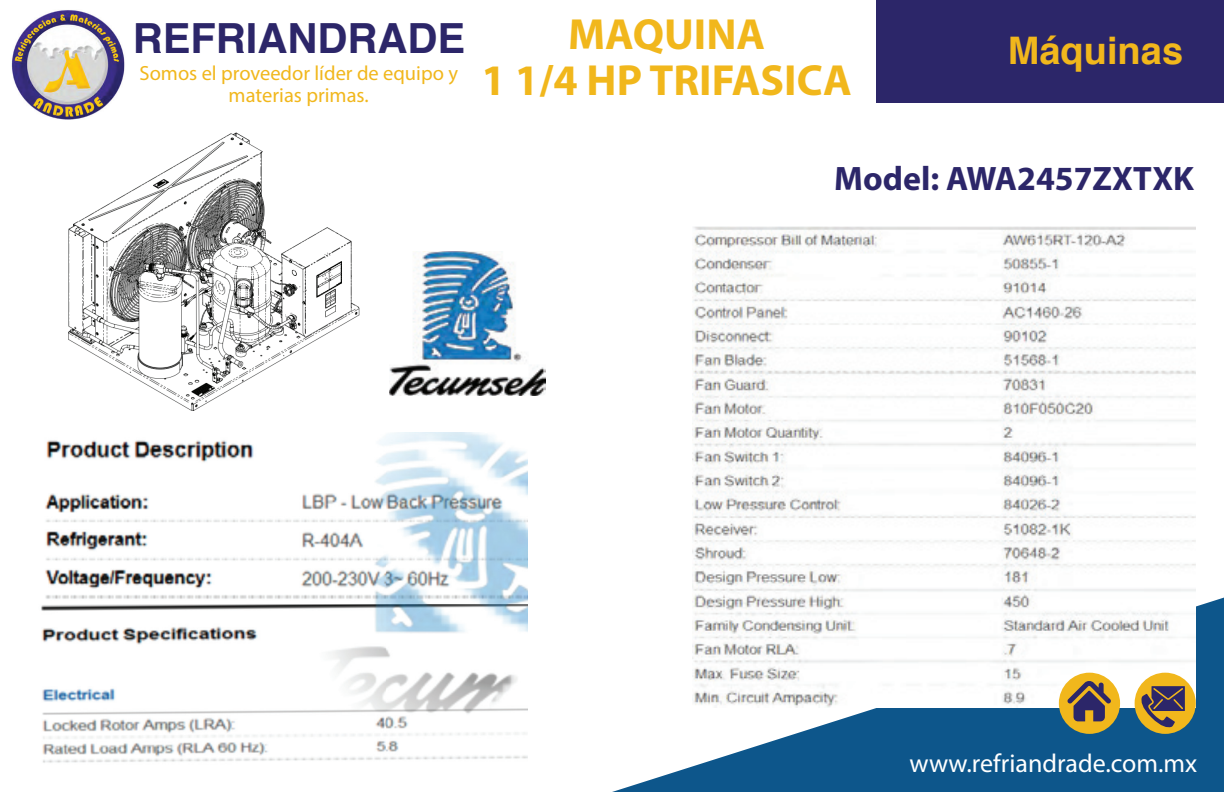
<style>
.page{position:relative;width:1224px;height:792px;background:#fff}
.page>*{position:absolute;margin:0;border:0;box-sizing:border-box;transform-origin:0 0}
.t1{font:700 43.8px "Myriad Pro";color:#f1b71c}
.t2{font:700 41.6px "Helvetica";color:#2c2669}
.t3{font:700 38px "Helvetica";color:#f1b71c}
.t4{font:700 34px "Myriad Pro";color:#2c2669}
.t5{font:26px "Myriad Pro";color:#fff}
.t6{font:20.4px/22px "Myriad Pro";color:#f1b71c;text-align:center}
</style>
<div class="page">
<img style="left:11px;top:10px;width:114px;height:110px">
<img style="left:612px;top:598px;width:612px;height:194px">
<div style="left:877px;top:0;width:347px;height:102px;background:#2c2669"></div>
<img style="left:41px;top:433px;width:486px;height:330px">
<img style="left:68px;top:132px;width:292px;height:279px">
<img style="left:389px;top:251px;width:157px;height:145px">
<img style="left:692px;top:227px;width:503px;height:481px">
<div style="left:1135px;top:673px;width:61px;height:61px;background:#f1b71c;border-radius:50%"></div>
<svg style="left:1141px;top:686px;width:44px;height:42px"></svg>
<div style="left:1059px;top:673px;width:61px;height:61px;background:#f1b71c;border-radius:50%"></div>
<svg style="left:1067px;top:680px;width:44px;height:41px"></svg>
<h2 class="t2" style="left:133px;top:21px;width:334px">REFRIANDRADE</h2>
<p class="t6" style="left:139px;top:62px;width:320px">Somos el proveedor líder de equipo y materias primas.</p>
<h1 class="t1" style="left:568px;top:6px;width:199px">MAQUINA</h1>
<h1 class="t1" style="left:482px;top:52px;width:372px">1 1/4 HP TRIFASICA</h1>
<h3 class="t3" style="left:1008px;top:34px;width:177px">Máquinas</h3>
<h3 class="t4" style="left:834px;top:157px;width:361px">Model: AWA2457ZXTXK</h3>
<p class="t5" style="left:910px;top:747px;width:289px">www.refriandrade.com.mx</p>
</div>
